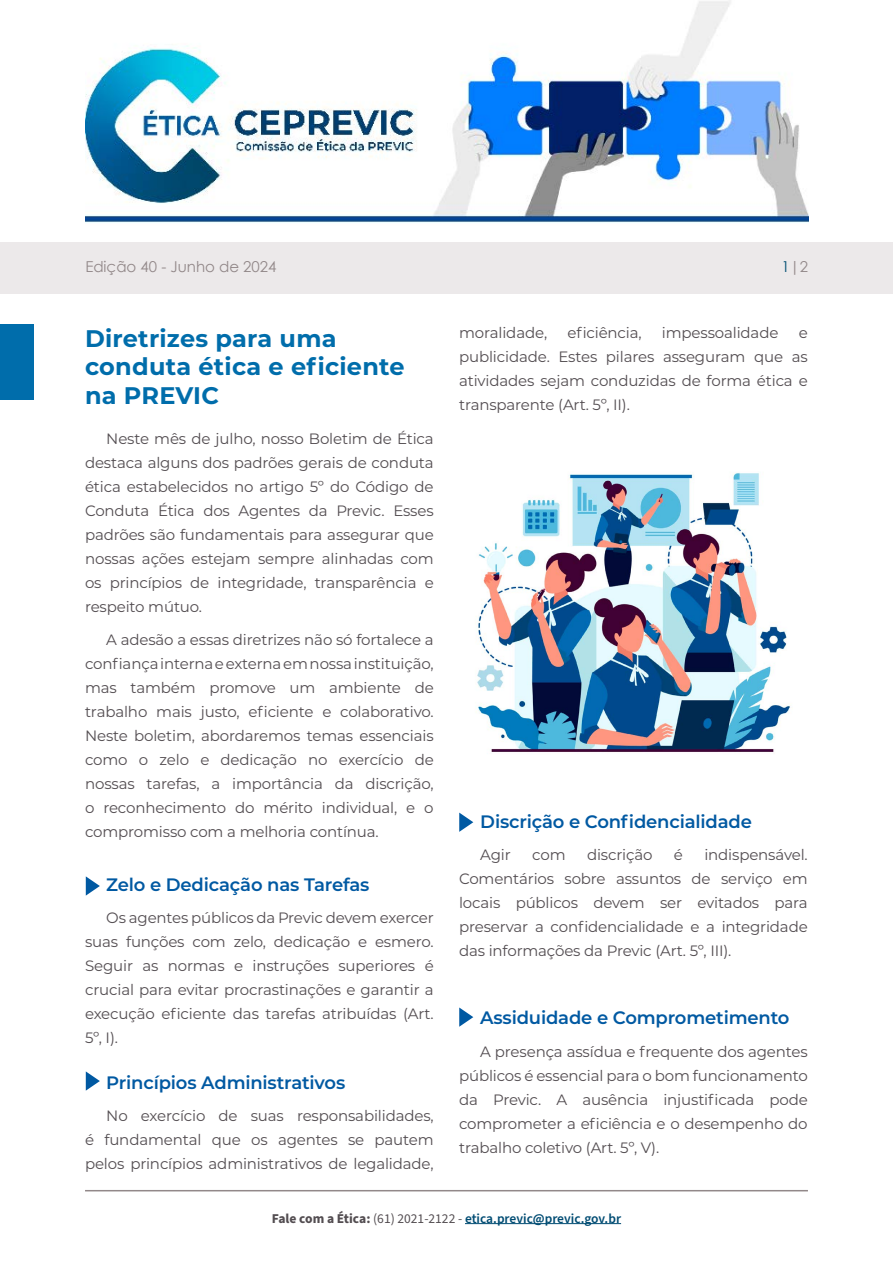
<style>
.page{position:relative;width:893px;height:1263px;background:#fff}
.page>*{position:absolute;margin:0;border:0;box-sizing:border-box;transform-origin:0 0}
.t1{font:700 24px/28.5px "Montserrat";letter-spacing:.01em;color:#006dab}
.t2{font:600 18px "Montserrat";letter-spacing:-.01em;color:#0059a2}
.t3{font:15px/24px "Montserrat";letter-spacing:-.01em;color:#534d51;text-align:justify}
.t4{font:15px "Century Gothic";color:#928889}
.t5{font:600 13.5px "Source Sans Pro";color:#004c73}
.s1{color:#004e72}
.s2{font-weight:700;color:#534d51}
.s3{font-weight:400;color:#534d51}
</style>
<div class="page">
<hr style="left:465px;top:1223px;width:156px;height:1px;background:#004c73">
<img style="left:86px;top:0;width:723px;height:223px">
<div style="left:0;top:324px;width:34px;height:76px;background:#006dab"></div>
<hr style="left:85px;top:1190px;width:723px;height:1px;background:#928889">
<div style="left:0;top:242px;width:893px;height:51px;background:#ece9ea"></div>
<svg style="left:86px;top:876px;width:14px;height:20px"></svg>
<svg style="left:86px;top:1071px;width:14px;height:20px"></svg>
<svg style="left:459px;top:813px;width:14px;height:19px"></svg>
<svg style="left:459px;top:1007px;width:14px;height:20px"></svg>
<img style="left:477px;top:472px;width:313px;height:280px">
<p class="t4" style="left:85px;top:256px;width:193px">Edição 40 - Junho de 2024</p>
<p class="t4" style="left:781px;top:256px;width:28px"><span class="s1">1</span>|2</p>
<h1 class="t1" style="left:85px;top:323px;width:321px">Diretrizes para uma conduta ética e eficiente na PREVIC</h1>
<p class="t3" style="left:459px;top:320px;width:90px">moralidade,</p>
<p class="t3" style="left:567px;top:320px;width:76px">eficiência,</p>
<p class="t3" style="left:662px;top:320px;width:118px">impessoalidade</p>
<p class="t3" style="left:459px;top:320px;width:350px;text-indent:340px">e publicidade. Estes pilares asseguram que as atividades sejam conduzidas de forma ética e transparente (Art. 5º, II).</p>
<p class="t3" style="left:85px;top:426px;width:350px;text-indent:21px">Neste mês de julho, nosso Boletim de Ética destaca alguns dos padrões gerais de conduta ética estabelecidos no artigo 5º do Código de Conduta Ética dos Agentes da Previc. Esses padrões são fundamentais para assegurar que nossas ações estejam sempre alinhadas com os princípios de integridade, transparência e respeito mútuo.</p>
<p class="t3" style="left:85px;top:627px;width:350px;text-indent:21px">A adesão a essas diretrizes não só fortalece a confiança interna e externa em nossa instituição, mas também promove um ambiente de trabalho mais justo, eficiente e colaborativo.<br>Neste boletim, abordaremos temas essenciais como o zelo e dedicação no exercício de nossas tarefas, a importância da discrição, o reconhecimento do mérito individual, e o compromisso com a melhoria contínua.</p>
<p class="t2" style="left:106px;top:872px;width:265px">Zelo e Dedicação nas Tarefas</p>
<p class="t3" style="left:85px;top:905px;width:350px;text-indent:21px">Os agentes públicos da Previc devem exercer suas funções com zelo, dedicação e esmero.<br>Seguir as normas e instruções superiores é crucial para evitar procrastinações e garantir a execução eficiente das tarefas atribuídas (Art.<br>5º, I).</p>
<p class="t2" style="left:106px;top:1069px;width:240px">Princípios Administrativos</p>
<p class="t3" style="left:85px;top:1103px;width:350px;text-indent:21px">No exercício de suas responsabilidades, é fundamental que os agentes se pautem pelos princípios administrativos de legalidade,</p>
<p class="t2" style="left:480px;top:809px;width:273px">Discrição e Confidencialidade</p>
<p class="t3" style="left:480px;top:842px;width:32px">Agir</p>
<p class="t3" style="left:532px;top:842px;width:35px">com</p>
<p class="t3" style="left:587px;top:842px;width:67px">discrição</p>
<p class="t3" style="left:674px;top:842px;width:11px">é</p>
<p class="t3" style="left:459px;top:842px;width:350px;text-indent:245px">indispensável.<br>Comentários sobre assuntos de serviço em locais públicos devem ser evitados para preservar a confidencialidade e a integridade das informações da Previc (Art. 5º, III).</p>
<p class="t2" style="left:480px;top:1005px;width:311px">Assiduidade e Comprometimento</p>
<p class="t3" style="left:459px;top:1039px;width:350px;text-indent:21px">A presença assídua e frequente dos agentes públicos é essencial para o bom funcionamento da Previc. A ausência injustificada pode comprometer a eficiência e o desempenho do trabalho coletivo (Art. 5º, V).</p>
<p class="t5" style="left:272px;top:1209px;width:351px"><span class="s2">Fale com a Ética:</span> <span class="s3">(61) 2021-2122 -</span> etica.previc@previc.gov.br</p>
</div>
